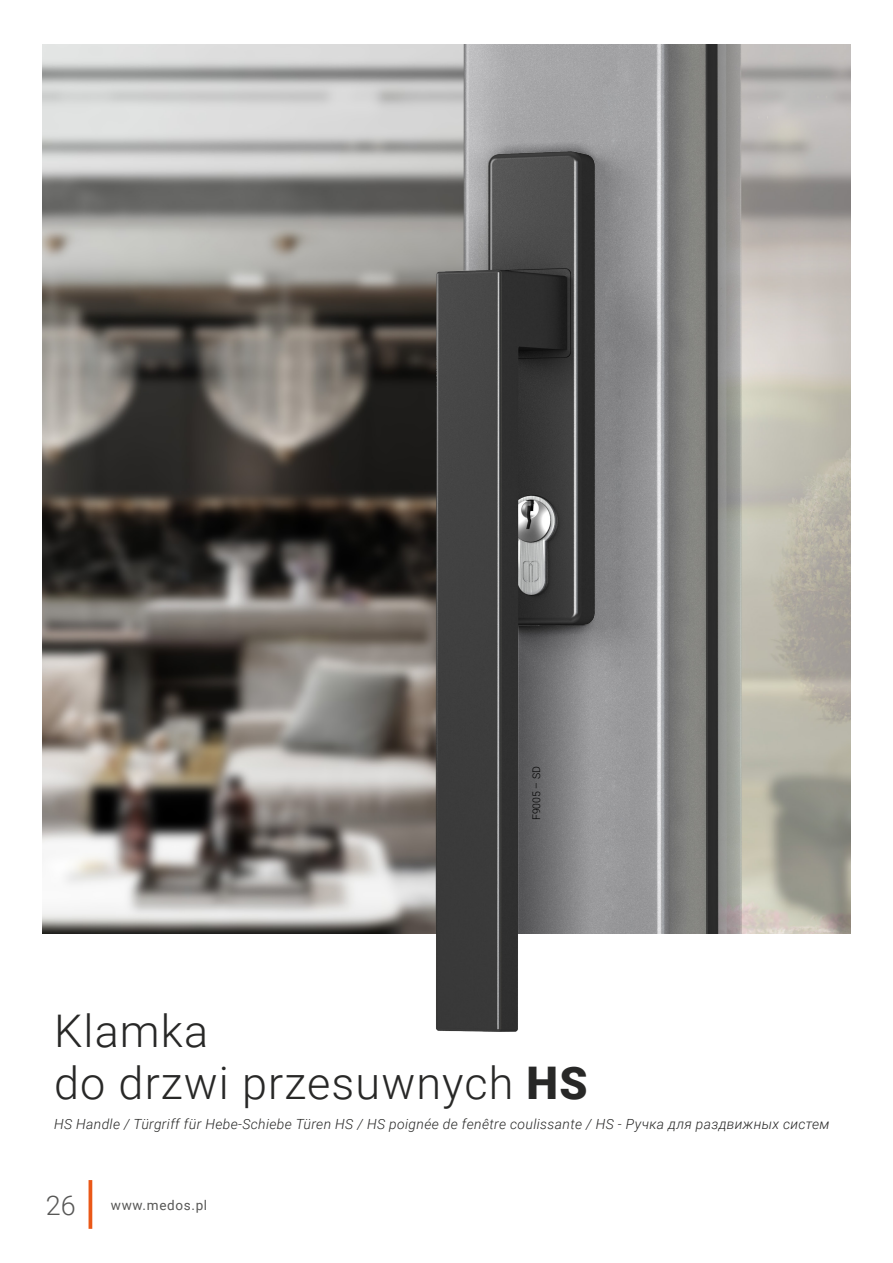
<style>
.page{position:relative;width:893px;height:1263px;background:#fff}
.page>*{position:absolute;margin:0;border:0;box-sizing:border-box;transform-origin:0 0}
.t1{font:300 45px/52.5px "Roboto";letter-spacing:.025em;color:#282827}
.t2{font:300 27px "Roboto";color:#575756}
.t3{font:italic 300 13.95px "Roboto";letter-spacing:.025em;color:#282827}
.t4{font:13.5px "Roboto";letter-spacing:.05em;color:#575756}
.t5{font:300 10.5px "Roboto";color:#000}
.s1{font-weight:900}
</style>
<div class="page">
<hr style="left:89px;top:1180px;width:3px;height:49px;background:#ea5818">
<img style="left:43px;top:44px;width:807px;height:889px">
<img style="left:351px;top:44px;width:280px;height:988px">
<p class="t5" style="left:529px;top:820px;width:56px;rotate:-90deg">F9005 – SD</p>
<h1 class="t1" style="left:54px;top:1003px;width:535px">Klamka<br>do drzwi przesuwnych <span class="s1">HS</span></h1>
<p class="t3" style="left:54px;top:1114px;width:777px">HS Handle / Türgriff für Hebe-Schiebe Türen HS / HS poignée de fenêtre coulissante / HS - Ручка для раздвижных систем</p>
<h2 class="t2" style="left:46px;top:1186px;width:31px">26</h2>
<p class="t4" style="left:111px;top:1196px;width:98px">www.medos.pl</p>
</div>
